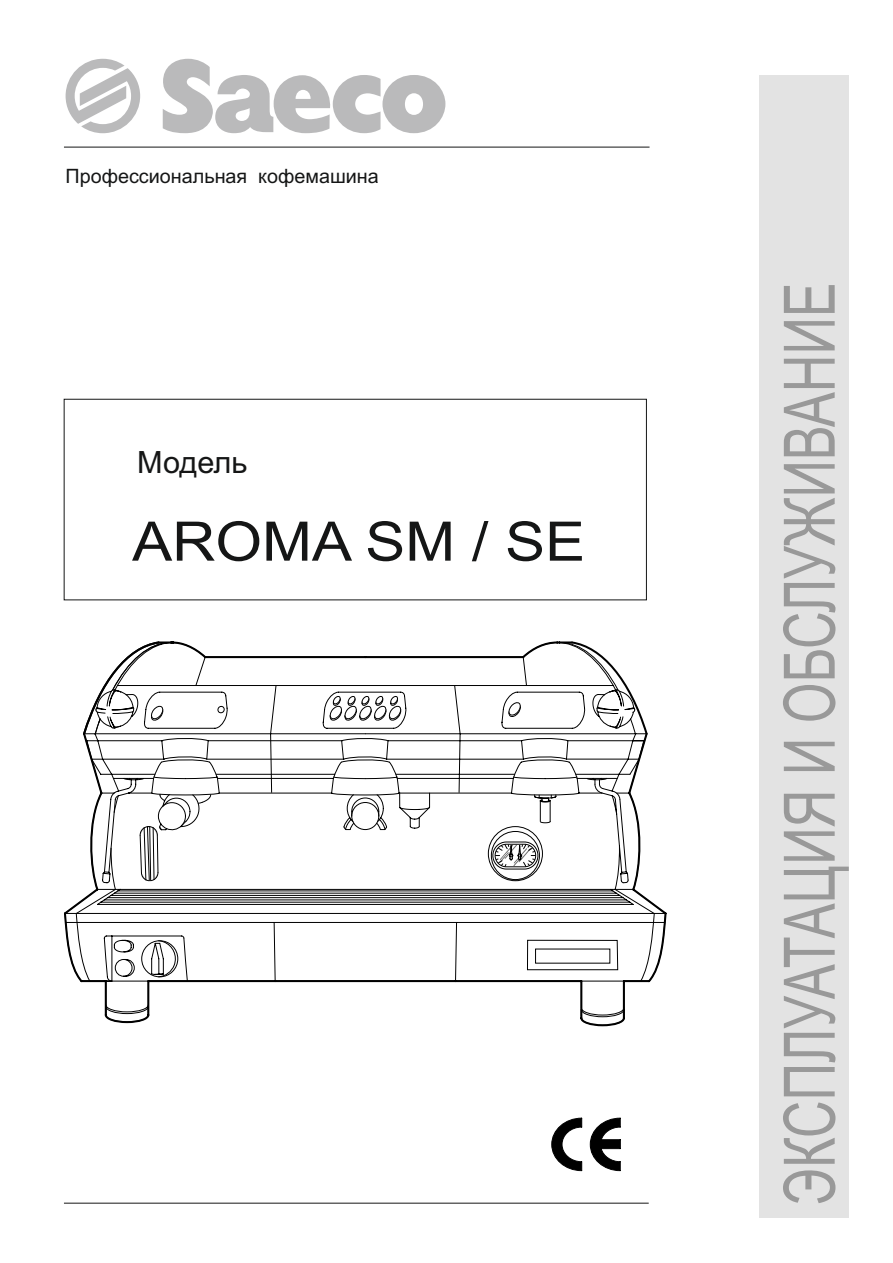
<style>
.page{position:relative;width:893px;height:1263px;background:#fff}
.page>*{position:absolute;margin:0;border:0;box-sizing:border-box;transform-origin:0 0}
.t1{font:70.95px "Arial";color:#999;scale:.73 1}
.t2{font:54.45px "Arial";color:#151616;scale:1.1 1}
.t3{font:30.75px "Arial";color:#151616}
.t4{font:19.8px "Arial";color:#151616}
</style>
<div class="page">
<svg style="left:64px;top:641px;width:603px;height:386px"></svg>
<svg style="left:551px;top:1117px;width:70px;height:54px"></svg>
<div style="left:64px;top:399px;width:583px;height:201px;border:1px solid #151616"></div>
<div style="left:759px;top:75px;width:89px;height:1143px;background:#e3e3e3"></div>
<svg style="left:66px;top:59px;width:74px;height:74px"></svg>
<svg style="left:163px;top:59px;width:282px;height:74px"></svg>
<hr style="left:64px;top:147px;width:585px;height:1px;background:#151616">
<hr style="left:64px;top:1203px;width:585px;height:1px;background:#151616">
<p class="t4" style="left:66px;top:169px;width:315px">Профессиональная кофемашина</p>
<h3 class="t3" style="left:137px;top:451px;width:112px">Модель</h3>
<h2 class="t2" style="left:132px;top:521px;width:413px">AROMA SM / SE</h2>
<h1 class="t1" style="left:783px;top:1205px;width:1266px;rotate:-90deg">ЭКСПЛУАТАЦИЯ И ОБСЛУЖИВАНИЕ</h1>
</div>
